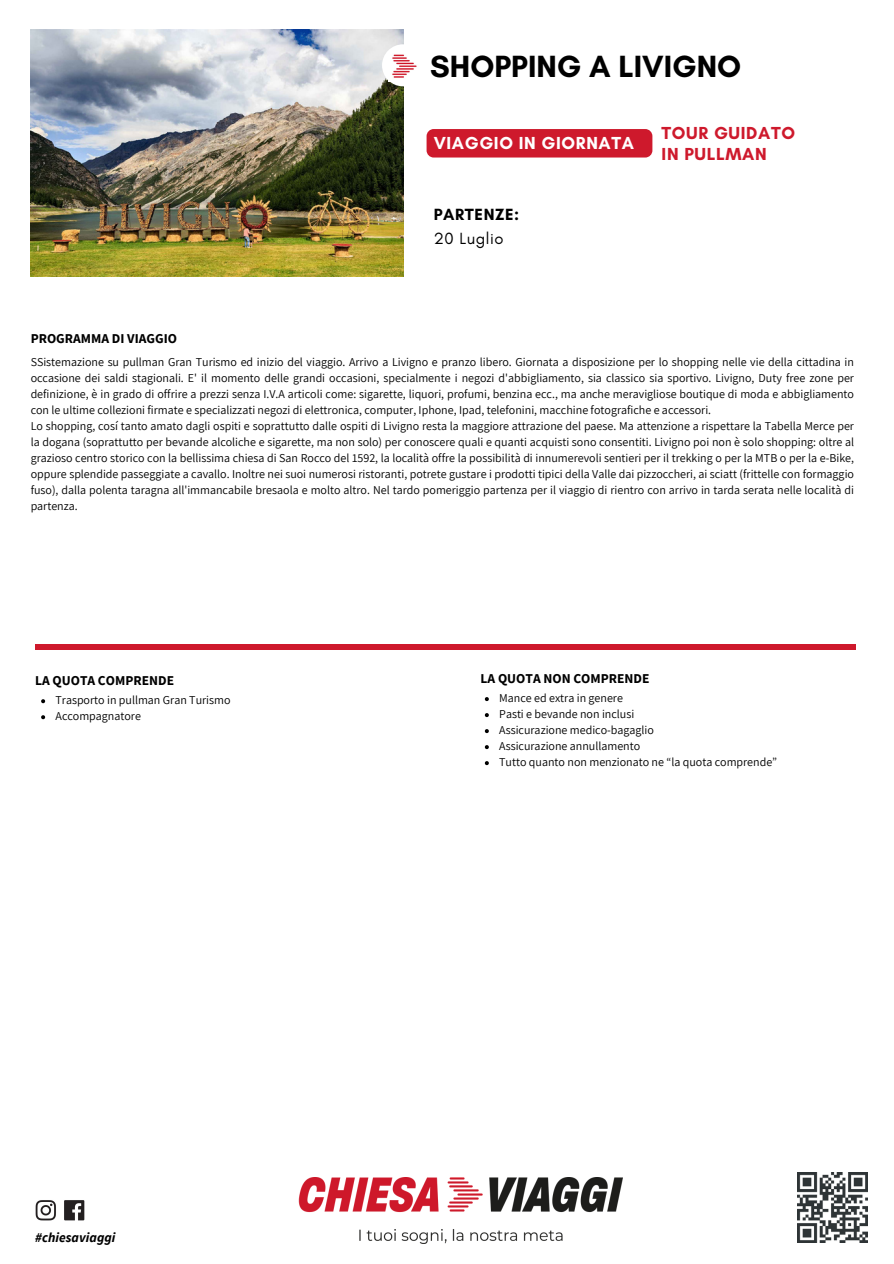
<style>
.page{position:relative;width:894px;height:1264px;background:#fff}
.page>*{position:absolute;margin:0;border:0;box-sizing:border-box;transform-origin:0 0}
.t1{font:700 31.2px "Glacial Indifference";color:#000}
.t2{font:700 17.7px/20.2px "Glacial Indifference";letter-spacing:.035em;color:#ce192c}
.t3{font:700 17.7px "Glacial Indifference";letter-spacing:.035em;color:#fff}
.t4{font:700 16.5px "Glacial Indifference";letter-spacing:.035em;color:#000}
.t5{font:16.5px "Glacial Indifference";letter-spacing:.035em;color:#000}
.t6{font:700 13.5px "Source Sans Pro";color:#000}
.t7{font:italic 700 13.5px "Source Sans Pro";letter-spacing:.005em;color:#000}
.t8{font:12px/16px "Assistant";color:#000;text-align:justify}
</style>
<div class="page">
<div style="left:35px;top:644px;width:820px;height:5px;background:#ce192c"></div>
<img style="left:31px;top:29px;width:372px;height:248px">
<div style="left:382px;top:44px;width:42px;height:42px;background:#fff;border-radius:50%"></div>
<img style="left:388px;top:54px;width:29px;height:27px">
<img style="left:298px;top:1177px;width:324px;height:65px">
<img style="left:797px;top:1172px;width:70px;height:70px">
<img style="left:35px;top:1200px;width:50px;height:21px">
<svg style="left:41px;top:699px;width:4px;height:4px"></svg>
<svg style="left:41px;top:715px;width:4px;height:4px"></svg>
<svg style="left:484px;top:697px;width:4px;height:4px"></svg>
<svg style="left:484px;top:713px;width:4px;height:4px"></svg>
<svg style="left:484px;top:729px;width:4px;height:4px"></svg>
<svg style="left:484px;top:745px;width:4px;height:4px"></svg>
<svg style="left:484px;top:761px;width:4px;height:4px"></svg>
<div style="left:426px;top:129px;width:226px;height:28px;background:#ce192c;border-radius:7px"></div>
<h3 class="t1" style="left:430px;top:47px;width:312px">SHOPPING A LIVIGNO</h3>
<p class="t6" style="left:31px;top:329px;width:148px">PROGRAMMA DI VIAGGIO</p>
<p class="t3" style="left:433px;top:133px;width:202px">VIAGGIO IN GIORNATA</p>
<p class="t4" style="left:433px;top:204px;width:87px">PARTENZE:</p>
<p class="t5" style="left:433px;top:228px;width:71px">20 Luglio</p>
<h5 class="t2" style="left:661px;top:123px;width:135px">TOUR GUIDATO<br>IN PULLMAN</h5>
<h2 class="t8" style="left:31px;top:354px;width:824px">SSistemazione su pullman Gran Turismo ed inizio del viaggio. Arrivo a Livigno e pranzo libero. Giornata a disposizione per lo shopping nelle vie della cittadina in occasione dei saldi stagionali. E' il momento delle grandi occasioni, specialmente i negozi d'abbigliamento, sia classico sia sportivo. Livigno, Duty free zone per definizione, è in grado di offrire a prezzi senza I.V.A articoli come: sigarette, liquori, profumi, benzina ecc., ma anche meravigliose boutique di moda e abbigliamento con le ultime collezioni firmate e specializzati negozi di elettronica, computer, Iphone, Ipad, telefonini, macchine fotografiche e accessori.</h2>
<h2 class="t8" style="left:31px;top:418px;width:824px">Lo shopping, cosí tanto amato dagli ospiti e soprattutto dalle ospiti di Livigno resta la maggiore attrazione del paese. Ma attenzione a rispettare la Tabella Merce per la dogana (soprattutto per bevande alcoliche e sigarette, ma non solo) per conoscere quali e quanti acquisti sono consentiti. Livigno poi non è solo shopping: oltre al grazioso centro storico con la bellissima chiesa di San Rocco del 1592, la località offre la possibilità di innumerevoli sentieri per il trekking o per la MTB o per la e-Bike, oppure splendide passeggiate a cavallo. Inoltre nei suoi numerosi ristoranti, potrete gustare i prodotti tipici della Valle dai pizzoccheri, ai sciatt (frittelle con formaggio fuso), dalla polenta taragna all'immancabile bresaola e molto altro. Nel tardo pomeriggio partenza per il viaggio di rientro con arrivo in tarda serata nelle località di partenza.</h2>
<p class="t6" style="left:35px;top:671px;width:140px">LA QUOTA COMPRENDE</p>
<p class="t6" style="left:480px;top:670px;width:170px">LA QUOTA NON COMPRENDE</p>
<h4 class="t8" style="left:55px;top:691px;width:176px">Trasporto in pullman Gran Turismo</h4>
<p class="t8" style="left:55px;top:707px;width:87px">Accompagnatore</p>
<p class="t7" style="left:35px;top:1228px;width:82px">#chiesaviaggi</p>
<p class="t8" style="left:499px;top:689px;width:125px">Mance ed extra in genere</p>
<h4 class="t8" style="left:499px;top:705px;width:136px">Pasti e bevande non inclusi</h4>
<h4 class="t8" style="left:499px;top:721px;width:156px">Assicurazione medico-bagaglio</h4>
<p class="t8" style="left:499px;top:737px;width:142px">Assicurazione annullamento</p>
<p class="t8" style="left:499px;top:753px;width:279px">Tutto quanto non menzionato ne “la quota comprende”</p>
</div>
